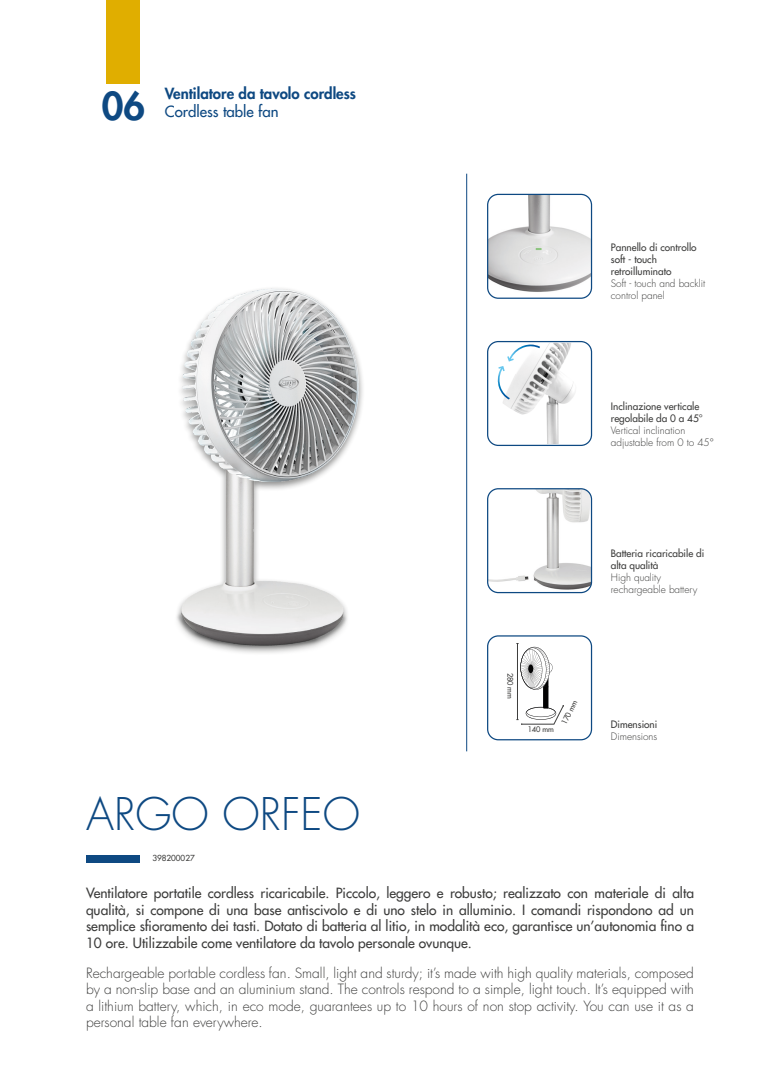
<style>
.page{position:relative;width:780px;height:1088px;background:#fff}
.page>*{position:absolute;margin:0;border:0;box-sizing:border-box;transform-origin:0 0}
.t1{font:300 43.75px "Futura LT";color:#0e4982}
.t2{font:800 37.5px "Futura LT";color:#0e4982}
.t3{font:800 15px "Futura LT";color:#0e4982}
.t4{font:15px "Futura LT";color:#0e4982}
.t5{font:13.75px/16.5px "Futura LT";color:#3d3d3c;text-align:justify}
.t6{font:300 13.75px/16.5px "Futura LT";color:#3d3d3c;text-align:justify}
.t7{font:10px/12px "Futura LT";color:#3d3d3c}
.t8{font:300 10px/12px "Futura LT";color:#3d3d3c}
.t9{font:8.12px "Futura LT";color:#3d3d3c}
.t10{font:7.5px "Futura LT";letter-spacing:-.01em;color:#3d3d3c}
</style>
<div class="page">
<img style="left:487px;top:194px;width:104px;height:103px">
<div style="left:487px;top:194px;width:105px;height:105px;border:1px solid #0e4982;border-radius:11px"></div>
<img style="left:489px;top:490px;width:102px;height:102px">
<div style="left:487px;top:488px;width:105px;height:105px;border:1px solid #0e4982;border-radius:11px"></div>
<img style="left:176px;top:288px;width:187px;height:365px">
<img style="left:503px;top:343px;width:87px;height:101px">
<div style="left:487px;top:341px;width:105px;height:105px;border:1px solid #0e4982;border-radius:11px"></div>
<svg style="left:497px;top:344px;width:43px;height:55px"></svg>
<div style="left:487px;top:635px;width:105px;height:105px;border:1px solid #0e4982;border-radius:11px"></div>
<hr style="left:517px;top:643px;width:1px;height:76px;background:#3d3d3c">
<svg style="left:516px;top:705px;width:48px;height:20px"></svg>
<div style="left:543px;top:686px;width:5px;height:22px;background:#020203"></div>
<svg style="left:516px;top:643px;width:36px;height:47px"></svg>
<hr style="left:466px;top:174px;width:1px;height:577px;background:#0e4982">
<div style="left:86px;top:855px;width:53px;height:8px;background:#0e4982"></div>
<div style="left:107px;top:0;width:33px;height:83px;background:#e0ae00"></div>
<p class="t2" style="left:102px;top:81px;width:45px">06</p>
<p class="t3" style="left:165px;top:83px;width:193px">Ventilatore da tavolo cordless</p>
<p class="t4" style="left:165px;top:102px;width:115px">Cordless table fan</p>
<p class="t1" style="left:86px;top:787px;width:276px">ARGO ORFEO</p>
<p class="t9" style="left:152px;top:853px;width:44px">398200027</p>
<p class="t7" style="left:611px;top:241px;width:87px">Pannello di controllo</p>
<p class="t7" style="left:611px;top:253px;width:48px">soft - touch</p>
<p class="t7" style="left:611px;top:265px;width:62px">retroilluminato</p>
<p class="t8" style="left:611px;top:277px;width:96px">Soft - touch and backlit control panel</p>
<p class="t7" style="left:611px;top:400px;width:93px">Inclinazione verticale regolabile da 0 a 45°</p>
<p class="t8" style="left:611px;top:425px;width:76px">Vertical inclination</p>
<p class="t8" style="left:611px;top:437px;width:104px">adjustable from 0 to 45°</p>
<p class="t10" style="left:515px;top:672px;width:28px;rotate:90deg">280 mm</p>
<p class="t10" style="left:527px;top:724px;width:28px">140 mm</p>
<p class="t10" style="left:559px;top:722px;width:28px;rotate:-64deg">170 mm</p>
<p class="t7" style="left:611px;top:547px;width:95px">Batteria ricaricabile di alta qualità</p>
<p class="t8" style="left:611px;top:572px;width:52px">High quality</p>
<p class="t8" style="left:611px;top:584px;width:88px">rechargeable battery</p>
<p class="t7" style="left:611px;top:718px;width:48px">Dimensioni</p>
<p class="t8" style="left:611px;top:731px;width:48px">Dimensions</p>
<p class="t5" style="left:86px;top:885px;width:609px">Ventilatore portatile cordless ricaricabile. Piccolo, leggero e robusto; realizzato con materiale di alta qualità, si compone di una base antiscivolo e di uno stelo in alluminio. I comandi rispondono ad un semplice sfioramento dei tasti. Dotato di batteria al litio, in modalità eco, garantisce un’autonomia fino a 10 ore. Utilizzabile come ventilatore da tavolo personale ovunque.</p>
<p class="t6" style="left:86px;top:965px;width:609px">Rechargeable portable cordless fan. Small, light and sturdy; it’s made with high quality materials, composed by a non-slip base and an aluminium stand. The controls respond to a simple, light touch. It’s equipped with a lithium battery, which, in eco mode, guarantees up to 10 hours of non stop activity. You can use it as a personal table fan everywhere.</p>
</div>
